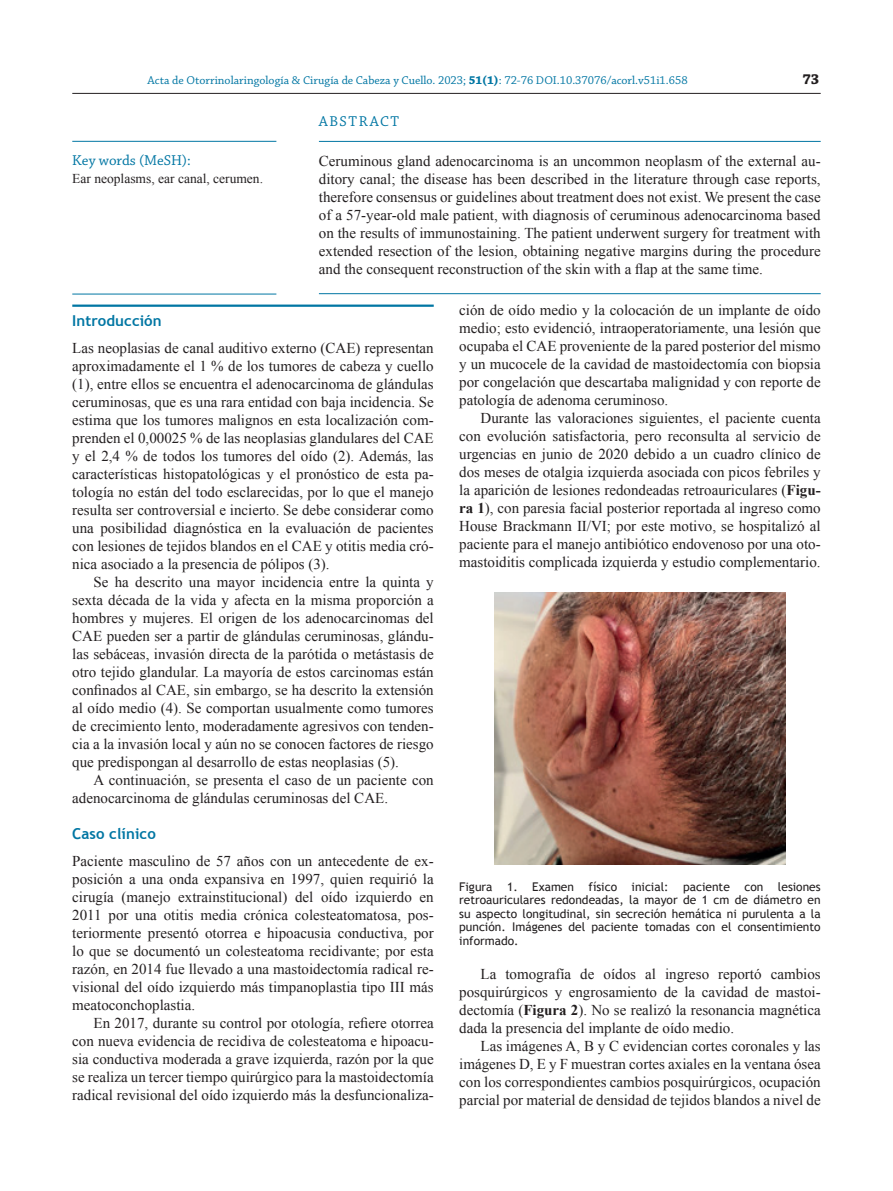
<style>
.page{position:relative;width:893px;height:1191px;background:#fff}
.page>*{position:absolute;margin:0;border:0;box-sizing:border-box;transform-origin:0 0}
.t1{font:15px/18px "Times New Roman";color:#231f20;text-align:justify}
.t2{font:700 15px "Trebuchet MS";letter-spacing:.005em;color:#0076a3}
.t3{font:15px "Chaparral Pro";letter-spacing:.01em;color:#0076a3}
.t4{font:15px "Chaparral Pro";letter-spacing:.1em;color:#0076a3}
.t5{font:700 15px "Chaparral Pro";color:#231f20}
.t6{font:13.5px "Times New Roman";color:#231f20}
.t7{font:12px/13.5px "Trebuchet MS";color:#231f20;text-align:justify}
.t8{font:12px "Chaparral Pro";color:#0076a3}
.s1{font-weight:700}
.s2{font-weight:700;color:#fff}
.s3{color:#fff}
</style>
<div class="page">
<hr style="left:72px;top:93px;width:749px;height:1px;background:#231f20">
<hr style="left:72px;top:141px;width:204px;height:1px;background:#0076a3">
<hr style="left:72px;top:294px;width:204px;height:1px;background:#0076a3">
<hr style="left:319px;top:141px;width:502px;height:1px;background:#0076a3">
<hr style="left:319px;top:293px;width:502px;height:1px;background:#0076a3">
<hr style="left:72px;top:304px;width:362px;height:3px;background:#0076a3">
<img style="left:494px;top:592px;width:291px;height:272px">
<p class="t8" style="left:148px;top:74px;width:599px">Acta de Otorrinolaringología &amp; Cirugía de Cabeza y Cuello. 2023; <span class="s1">51(1)</span>: 72-76 DOI.10.37076/acorl.v51i1.658<span class="s2">4(2)</span><span class="s3">: 92-99</span></p>
<p class="t5" style="left:802px;top:71px;width:18px">73</p>
<p class="t3" style="left:72px;top:152px;width:120px">Key words (MeSH):</p>
<p class="t6" style="left:72px;top:169px;width:192px">Ear neoplasms, ear canal, cerumen.</p>
<p class="t4" style="left:319px;top:113px;width:81px">ABSTRACT</p>
<p class="t1" style="left:319px;top:151px;width:503px">Ceruminous gland adenocarcinoma is an uncommon neoplasm of the external au&shy;ditory canal; the disease has been described in the literature through case reports, therefore consensus or guidelines about treatment does not exist. We present the case of a 57-year-old male patient, with diagnosis of ceruminous adenocarcinoma based on the results of immunostaining. The patient underwent surgery for treatment with extended resection of the lesion, obtaining negative margins during the procedure and the consequent reconstruction of the skin with a flap at the same time.</p>
<p class="t2" style="left:72px;top:311px;width:91px">Introducción</p>
<p class="t1" style="left:72px;top:338px;width:363px">Las neoplasias de canal auditivo externo (CAE) representan aproximadamente el 1 % de los tumores de cabeza y cuello (1), entre ellos se encuentra el adenocarcinoma de glándulas ceruminosas, que es una rara entidad con baja incidencia. Se estima que los tumores malignos en esta localización com&shy;prenden el 0,00025 % de las neoplasias glandulares del CAE y el 2,4 % de todos los tumores del oído (2). Además, las características histopatológicas y el pronóstico de esta pa&shy;tología no están del todo esclarecidas, por lo que el manejo resulta ser controversial e incierto. Se debe considerar como una posibilidad diagnóstica en la evaluación de pacientes con lesiones de tejidos blandos en el CAE y otitis media cró&shy;nica asociado a la presencia de pólipos (3).</p>
<p class="t1" style="left:72px;top:572px;width:363px;text-indent:21px">Se ha descrito una mayor incidencia entre la quinta y sexta década de la vida y afecta en la misma proporción a hombres y mujeres. El origen de los adenocarcinomas del CAE pueden ser a partir de glándulas ceruminosas, glándu&shy;las sebáceas, invasión directa de la parótida o metástasis de otro tejido glandular. La mayoría de estos carcinomas están confinados al CAE, sin embargo, se ha descrito la extensión al oído medio (4). Se comportan usualmente como tumores de crecimiento lento, moderadamente agresivos con tenden&shy;cia a la invasión local y aún no se conocen factores de riesgo que predispongan al desarrollo de estas neoplasias (5).</p>
<p class="t1" style="left:72px;top:770px;width:363px;text-indent:21px">A continuación, se presenta el caso de un paciente con adenocarcinoma de glándulas ceruminosas del CAE.</p>
<p class="t2" style="left:72px;top:824px;width:85px">Caso clínico</p>
<p class="t1" style="left:72px;top:851px;width:363px">Paciente masculino de 57 años con un antecedente de ex&shy;posición a una onda expansiva en 1997, quien requirió la cirugía (manejo extrainstitucional) del oído izquierdo en 2011 por una otitis media crónica colesteatomatosa, pos&shy;teriormente presentó otorrea e hipoacusia conductiva, por lo que se documentó un colesteatoma recidivante; por esta razón, en 2014 fue llevado a una mastoidectomía radical re&shy;visional del oído izquierdo más timpanoplastia tipo III más meatoconchoplastia.</p>
<p class="t1" style="left:72px;top:1013px;width:363px;text-indent:21px">En 2017, durante su control por otología, refiere otorrea con nueva evidencia de recidiva de colesteatoma e hipoacu&shy;sia conductiva moderada a grave izquierda, razón por la que se realiza un tercer tiempo quirúrgico para la mastoidectomía radical revisional del oído izquierdo más la desfuncionaliza-</p>
<p class="t1" style="left:459px;top:300px;width:363px">ción de oído medio y la colocación de un implante de oído medio; esto evidenció, intraoperatoriamente, una lesión que ocupaba el CAE proveniente de la pared posterior del mismo y un mucocele de la cavidad de mastoidectomía con biopsia por congelación que descartaba malignidad y con reporte de patología de adenoma ceruminoso.</p>
<p class="t1" style="left:459px;top:408px;width:363px;text-indent:21px">Durante las valoraciones siguientes, el paciente cuenta con evolución satisfactoria, pero reconsulta al servicio de urgencias en junio de 2020 debido a un cuadro clínico de dos meses de otalgia izquierda asociada con picos febriles y la aparición de lesiones redondeadas retroauriculares (<span class="s1">Figu&shy;ra 1</span>), con paresia facial posterior reportada al ingreso como House Brackmann II/VI; por este motivo, se hospitalizó al paciente para el manejo antibiótico endovenoso por una oto&shy;mastoiditis complicada izquierda y estudio complementario.</p>
<p class="t7" style="left:459px;top:879px;width:363px">Figura 1. Examen físico inicial: paciente con lesiones retroauriculares redondeadas, la mayor de 1 cm de diámetro en su aspecto longitudinal, sin secreción hemática ni purulenta a la punción. Imágenes del paciente tomadas con el consentimiento informado.</p>
<p class="t1" style="left:459px;top:964px;width:363px;text-indent:21px">La tomografía de oídos al ingreso reportó cambios posquirúrgicos y engrosamiento de la cavidad de mastoi&shy;dectomía (<span class="s1">Figura 2</span>). No se realizó la resonancia magnética dada la presencia del implante de oído medio.</p>
<p class="t1" style="left:459px;top:1036px;width:363px;text-indent:21px">Las imágenes A, B y C evidencian cortes coronales y las imágenes D, E y F muestran cortes axiales en la ventana ósea con los correspondientes cambios posquirúrgicos, ocupación parcial por material de densidad de tejidos blandos a nivel de</p>
</div>
